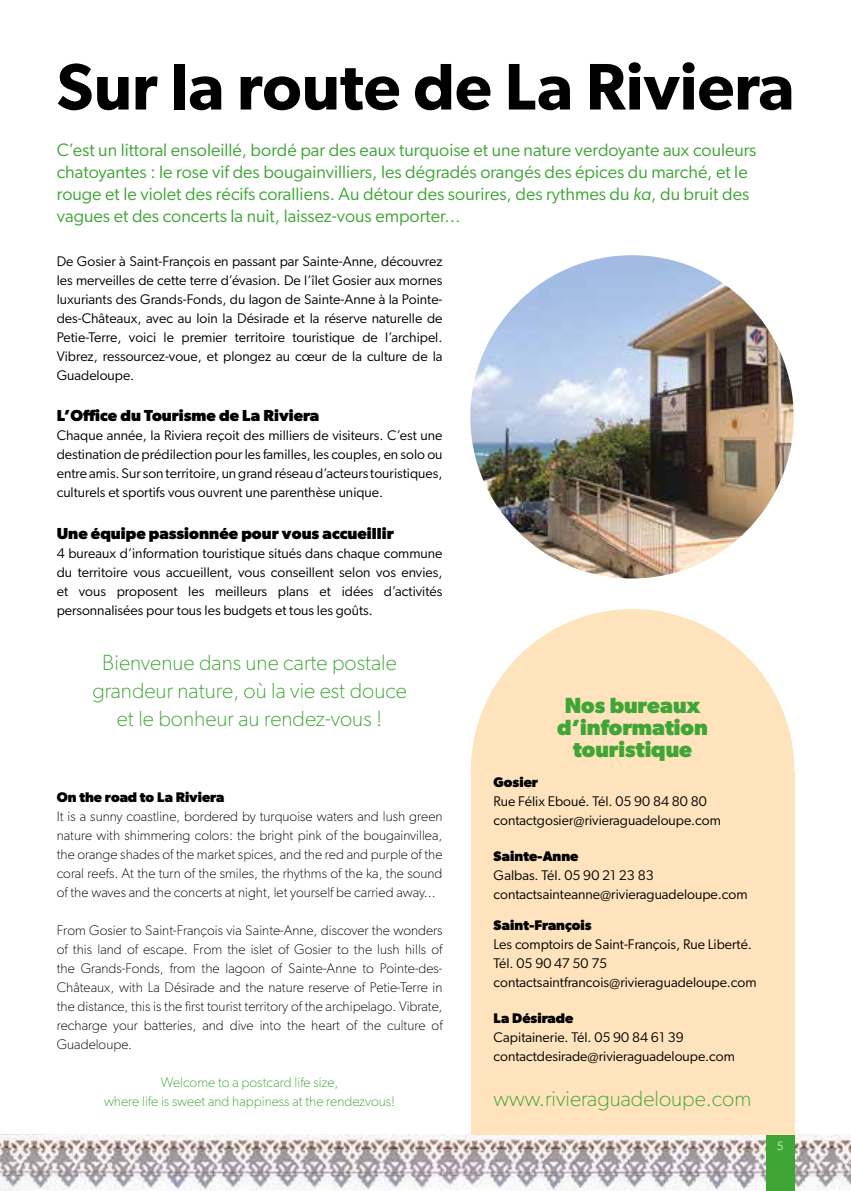
<style>
.page{position:relative;width:851px;height:1191px;background:#fff}
.page>*{position:absolute;margin:0;border:0;box-sizing:border-box;transform-origin:0 0}
.t1{font:600 66px "Gibson";color:#000}
.t2{font:100 22px/28px "Gibson";color:#3fa535;text-align:center}
.t3{font:700 22px/22px "Gibson";color:#3fa535;text-align:center}
.t4{font:18px/22px "Gibson";color:#3fa535}
.t5{font:700 16px "Gibson";color:#000}
.t6{font:14px/19px "Gibson";color:#000}
.t7{font:100 14px/19px "Gibson";color:#000;text-align:justify}
.t8{font:100 14px/19px "Gibson";color:#3fa535;text-align:center}
.t9{font:700 14px "Gibson";color:#000}
.t10{font:300 12px "Gibson";color:#fff}
.s1{font-style:italic}
</style>
<div class="page">
<img style="left:1px;top:1134px;width:849px;height:57px">
<div style="left:765px;top:1134px;width:29px;height:57px;background:#3fa535"></div>
<div style="left:471px;top:770px;width:323px;height:364px;background:#fee3bd"></div>
<div style="left:471px;top:609px;width:323px;height:323px;background:#fee3bd;border-radius:50%"></div>
<img style="left:470px;top:255px;width:323px;height:323px;border-radius:162px">
<h1 class="t1" style="left:57px;top:47px;width:739px">Sur la route de La Riviera</h1>
<p class="t4" style="left:57px;top:139px;width:701px">C’est un littoral ensoleillé, bordé par des eaux turquoise et une nature verdoyante aux couleurs chatoyantes : le rose vif des bougainvilliers, les dégradés orangés des épices du marché, et le rouge et le violet des récifs coralliens. Au détour des sourires, des rythmes du <span class="s1">ka</span>, du bruit des vagues et des concerts la nuit, laissez-vous emporter…</p>
<p class="t6" style="left:57px;top:252px;width:387px;text-align:justify">De Gosier à Saint-François en passant par Sainte-Anne, découvrez les merveilles de cette terre d’évasion. De l’îlet Gosier aux mornes luxuriants des Grands-Fonds, du lagon de Sainte-Anne à la Pointe&shy;des-Châteaux, avec au loin la Désirade et la réserve naturelle de Petie-Terre, voici le premier territoire touristique de l’archipel.<br>Vibrez, ressourcez-voue, et plongez au cœur de la culture de la Guadeloupe.</p>
<p class="t5" style="left:57px;top:406px;width:264px">L’Office du Tourisme de La Riviera</p>
<p class="t6" style="left:57px;top:426px;width:387px;text-align:justify">Chaque année, la Riviera reçoit des milliers de visiteurs. C’est une destination de prédilection pour les familles, les couples, en solo ou entre amis. Sur son territoire, un grand réseau d’acteurs touristiques, culturels et sportifs vous ouvrent une parenthèse unique.</p>
<p class="t5" style="left:57px;top:523px;width:338px">Une équipe passionnée pour vous accueillir</p>
<p class="t6" style="left:57px;top:543px;width:387px;text-align:justify">4 bureaux d’information touristique situés dans chaque commune du territoire vous accueillent, vous conseillent selon vos envies, et vous proposent les meilleurs plans et idées d’activités personnalisées pour tous les budgets et tous les goûts.</p>
<h2 class="t2" style="left:92px;top:648px;width:316px">Bienvenue dans une carte postale grandeur nature, où la vie est douce et le bonheur au rendez-vous !</h2>
<p class="t9" style="left:57px;top:788px;width:169px">On the road to La Riviera</p>
<p class="t7" style="left:57px;top:806px;width:387px">It is a sunny coastline, bordered by turquoise waters and lush green nature with shimmering colors: the bright pink of the bougainvillea, the orange shades of the market spices, and the red and purple of the coral reefs. At the turn of the smiles, the rhythms of the ka, the sound of the waves and the concerts at night, let yourself be carried away...</p>
<p class="t7" style="left:57px;top:920px;width:387px">From Gosier to Saint-François via Sainte-Anne, discover the wonders of this land of escape. From the islet of Gosier to the lush hills of the Grands-Fonds, from the lagoon of Sainte-Anne to Pointe-des-Châteaux, with La Désirade and the nature reserve of Petie-Terre in the distance, this is the first tourist territory of the archipelago. Vibrate, recharge your batteries, and dive into the heart of the culture of Guadeloupe.</p>
<p class="t8" style="left:104px;top:1072px;width:292px">Welcome to a postcard life size,<br>where life is sweet and happiness at the rendezvous!</p>
<h2 class="t3" style="left:557px;top:694px;width:152px">Nos bureaux d’information touristique</h2>
<p class="t9" style="left:493px;top:774px;width:46px">Gosier</p>
<p class="t6" style="left:493px;top:792px;width:229px">Rue Félix Eboué. Tél. 05 90 84 80 80 contactgosier@rivieraguadeloupe.com</p>
<p class="t9" style="left:493px;top:848px;width:86px">Sainte-Anne</p>
<p class="t6" style="left:493px;top:866px;width:255px">Galbas. Tél. 05 90 21 23 83 contactsainteanne@rivieraguadeloupe.com</p>
<p class="t9" style="left:493px;top:916px;width:100px">Saint-François</p>
<p class="t6" style="left:493px;top:934px;width:264px">Les comptoirs de Saint-François, Rue Liberté.<br>Tél. 05 90 47 50 75 contactsaintfrancois@rivieraguadeloupe.com</p>
<p class="t9" style="left:493px;top:1009px;width:81px">La Désirade</p>
<p class="t6" style="left:493px;top:1027px;width:243px">Capitainerie. Tél. 05 90 84 61 39 contactdesirade@rivieraguadeloupe.com</p>
<h2 class="t2" style="left:493px;top:1084px;width:259px">www.rivieraguadeloupe.com</h2>
<p class="t10" style="left:776px;top:1138px;width:8px">5</p>
</div>
